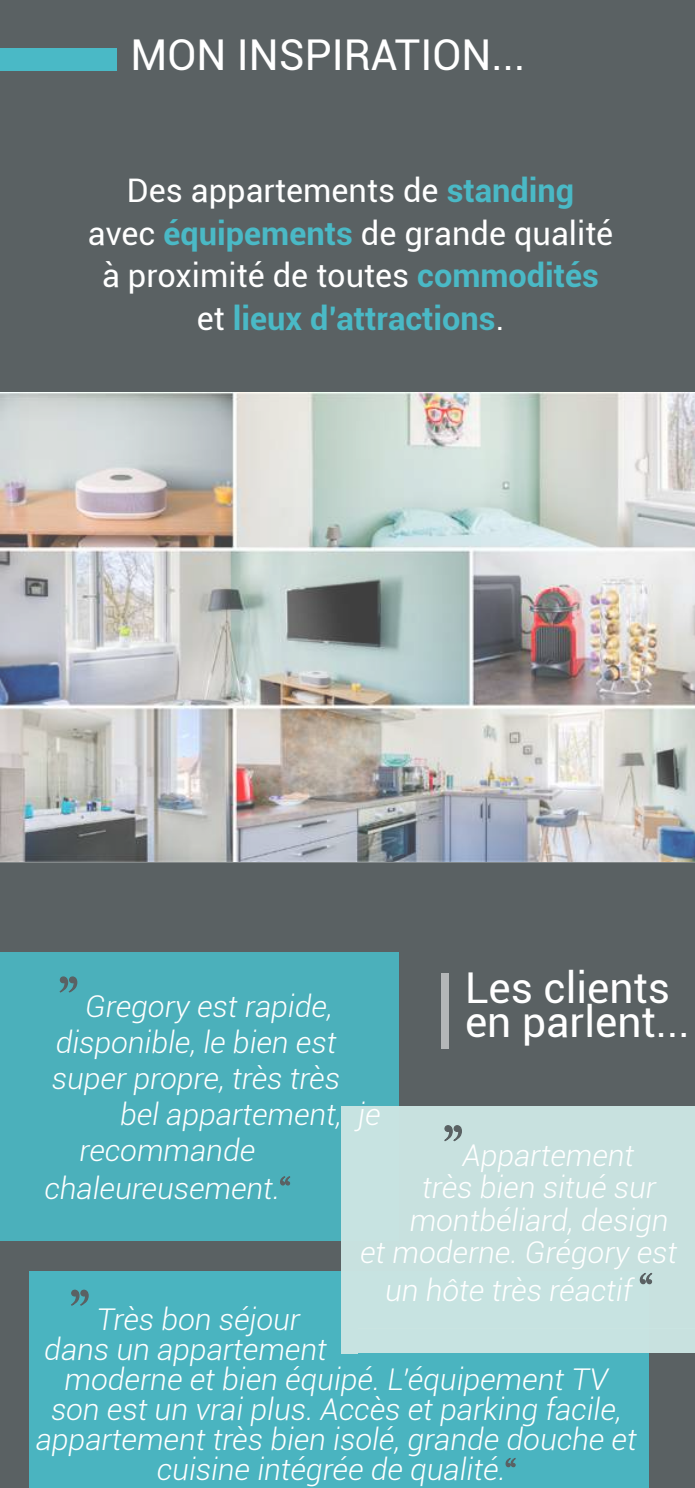
<style>
.page{position:relative;width:695px;height:1488px;background:#5a6163}
.page>*{position:absolute;margin:0;border:0;box-sizing:border-box;transform-origin:0 0}
.t1{font:42.5px/34px "Roboto";color:#fff}
.t2{font:32.5px/42.5px "Roboto";color:#fff;text-align:center}
.t3{font:italic 300 30px "Roboto";color:#fff}
.s1{font-weight:700;color:#4ab9c6}
.s2{font-family:"Felix Titling";font-weight:400;font-style:normal;font-size:55px;color:#5a6163}
.s3{font-family:"Felix Titling";font-weight:400;font-style:normal;color:#5a6163}
.s4{font-family:"Felix Titling";font-weight:400;font-style:normal;font-size:37.5px;color:#5a6163}
</style>
<div class="page">
<div style="left:0;top:952px;width:399px;height:288px;background:#4bb0bb"></div>
<div style="left:29px;top:1271px;width:620px;height:217px;background:#4ab9c6"></div>
<div style="left:342px;top:1106px;width:16px;height:247px;background:#cbe5e2"></div>
<div style="left:358px;top:1106px;width:337px;height:222px;background:#cbe5e2"></div>
<div style="left:358px;top:1328px;width:337px;height:25px;background:#cbe5e2"></div>
<div style="left:0;top:48px;width:116px;height:23px;background:#4ab9c6"></div>
<div style="left:441px;top:973px;width:8px;height:75px;background:#b4b7b8"></div>
<img style="left:0;top:394px;width:695px;height:469px">
<h1 class="t1" style="left:130px;top:36px;width:397px">MON INSPIRATION...</h1>
<p class="t2" style="left:88px;top:168px;width:527px">Des appartements de <span class="s1">standing<br></span>avec <span class="s1">équipements</span> de grande qualité à proximité de toutes <span class="s1">commodités </span>et <span class="s1">lieux d’attractions</span>.</p>
<h1 class="t1" style="left:465px;top:969px;width:226px">Les clients en parlent...</h1>
<p class="t3" style="left:59px;top:985px;width:275px"><span class="s2">"</span> Gregory est rapide,</p>
<p class="t3" style="left:56px;top:1021px;width:282px">disponible, le bien est</p>
<p class="t3" style="left:52px;top:1057px;width:290px">super propre, très très</p>
<p class="t3" style="left:120px;top:1093px;width:262px">bel appartement, je</p>
<p class="t3" style="left:79px;top:1129px;width:177px">recommande</p>
<p class="t3" style="left:44px;top:1167px;width:247px">chaleureusement.<span class="s3">“</span></p>
<p class="t3" style="left:444px;top:1134px;width:192px"><span class="s2">"</span>Appartement</p>
<p class="t3" style="left:422px;top:1167px;width:235px">très bien situé sur</p>
<p class="t3" style="left:410px;top:1199px;width:260px">montbéliard, design</p>
<p class="t3" style="left:360px;top:1232px;width:318px">et moderne. Grégory est</p>
<p class="t3" style="left:385px;top:1269px;width:268px">un hôte très réactif <span class="s4">“</span></p>
<p class="t3" style="left:71px;top:1299px;width:231px"><span class="s2">"</span> Très bon séjour</p>
<p class="t3" style="left:44px;top:1329px;width:284px">dans un appartement</p>
<p class="t3" style="left:65px;top:1359px;width:545px">moderne et bien équipé. L’équipement TV</p>
<p class="t3" style="left:51px;top:1389px;width:572px">son est un vrai plus. Accès et parking facile,</p>
<p class="t3" style="left:36px;top:1419px;width:602px">appartement très bien isolé, grande douche et</p>
<p class="t3" style="left:157px;top:1449px;width:360px">cuisine intégrée de qualité.<span class="s3">“</span></p>
</div>
